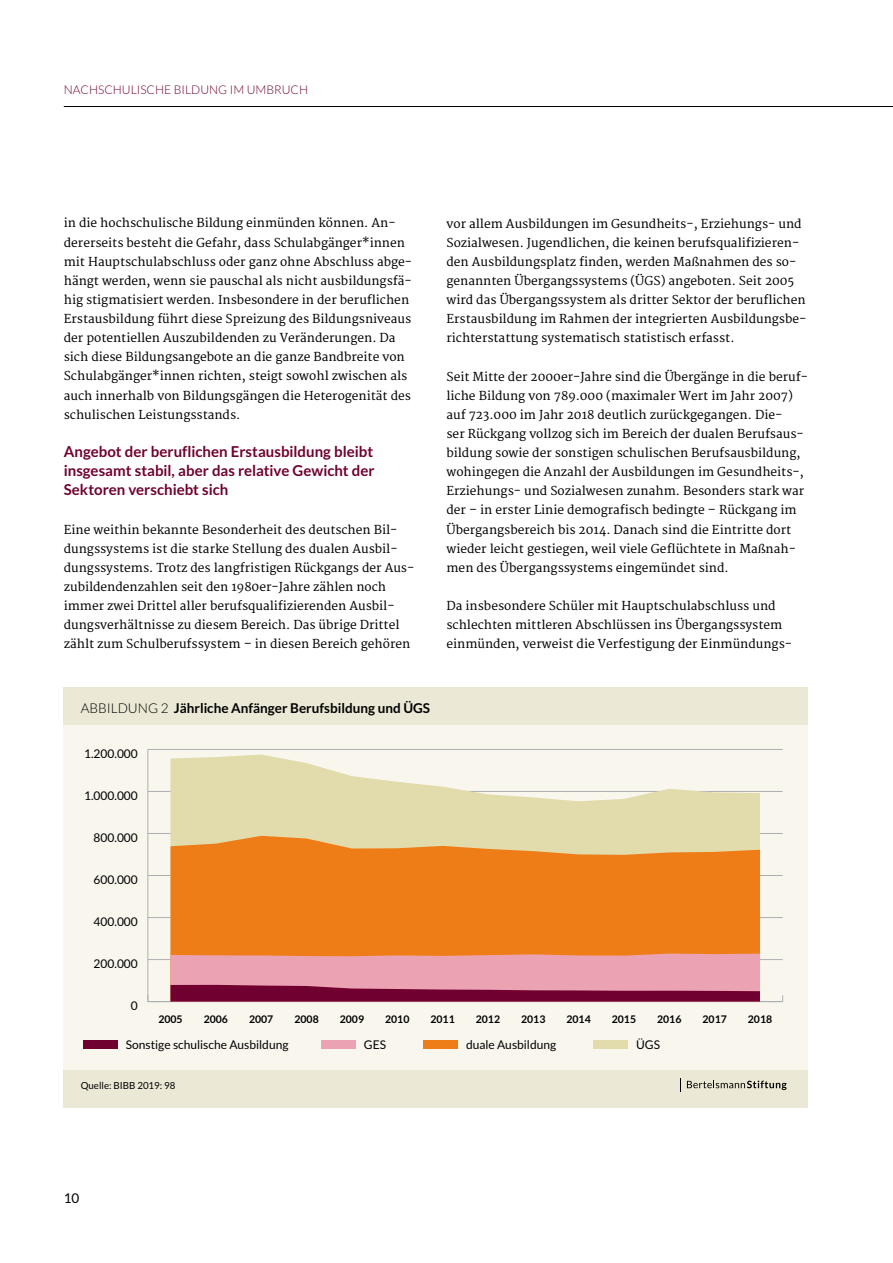
<style>
.page{position:relative;width:893px;height:1263px;background:#fff}
.page>*{position:absolute;margin:0;border:0;box-sizing:border-box;transform-origin:0 0}
.t1{font:700 15px/19.2px "Lato";color:#700030;text-align:justify}
.t2{font:700 13.5px "Lato";color:#000}
.t3{font:13.5px "Lato";color:#000}
.t4{font:12px/19.2px "Merriweather";color:#000}
.t5{font:12px "Lato";color:#000}
.t6{font:300 12px "Lato";color:#700030}
.t7{font:700 10.5px "Lato";color:#000}
.t8{font:9.75px "Lato";color:#000}
.s1{font-weight:300}
</style>
<div class="page">
<hr style="left:64px;top:106px;width:829px;height:1px;background:#000">
<div style="left:64px;top:687px;width:744px;height:421px;background:#ebe9d5"></div>
<div style="left:64px;top:725px;width:744px;height:344px;background:#f9f6ee"></div>
<hr style="left:147px;top:749px;width:1px;height:252px;background:#acafb2">
<hr style="left:148px;top:1001px;width:635px;height:1px;background:#acafb2">
<hr style="left:148px;top:959px;width:635px;height:1px;background:#acafb2">
<hr style="left:148px;top:917px;width:635px;height:1px;background:#acafb2">
<hr style="left:148px;top:875px;width:635px;height:1px;background:#acafb2">
<hr style="left:148px;top:833px;width:635px;height:1px;background:#acafb2">
<hr style="left:148px;top:791px;width:635px;height:1px;background:#acafb2">
<hr style="left:148px;top:749px;width:635px;height:1px;background:#acafb2">
<svg style="left:170px;top:754px;width:590px;height:82px;fill:#e2dbab"></svg>
<svg style="left:170px;top:836px;width:590px;height:117px;background:#ed8626"></svg>
<svg style="left:170px;top:953px;width:590px;height:48px;background:#cb7789"></svg>
<div style="left:594px;top:1041px;width:34px;height:8px;background:#e2dbab"></div>
<div style="left:83px;top:1041px;width:34px;height:8px;background:#700030"></div>
<div style="left:321px;top:1041px;width:34px;height:8px;background:#eba2b2"></div>
<div style="left:423px;top:1041px;width:34px;height:8px;background:#ef7d17"></div>
<svg style="left:680px;top:1078px;width:1px;height:13px"></svg>
<svg style="left:687px;top:1080px;width:100px;height:10px"></svg>
<p class="t6" style="left:64px;top:83px;width:193px">NACHSCHULISCHE BILDUNG IM UMB</p>
<p class="t6" style="left:274px;top:83px;width:35px">RUCH</p>
<p class="t4" style="left:64px;top:214px;width:350px">in die hochschulische Bildung einmünden können. An&shy;dererseits besteht die Gefahr, dass Schulabgänger*innen mit Hauptschulabschluss oder ganz ohne Abschluss abge&shy;hängt werden, wenn sie pauschal als nicht ausbildungsfä&shy;hig stigmatisiert werden. Insbesondere in der beruflichen Erstausbildung führt diese Spreizung des Bildungsniveaus der potentiellen Auszubildenden zu Veränderungen. Da sich diese Bildungsangebote an die ganze Bandbreite von Schulabgänger*innen richten, steigt sowohl zwischen als auch innerhalb von Bildungsgängen die Heterogenität des schulischen Leistungsstands.</p>
<p class="t1" style="left:64px;top:442px;width:312px">Angebot der beruflichen Erstausbildung bleibt insgesamt stabil, aber das relative Gewicht der Sektoren verschiebt sich</p>
<p class="t4" style="left:64px;top:520px;width:352px">Eine weithin bekannte Besonderheit des deutschen Bil&shy;dungssystems ist die starke Stellung des dualen Ausbil&shy;dungssystems. Trotz des langfristigen Rückgangs der Aus&shy;zubildendenzahlen seit den 1980er-Jahre zählen noch immer zwei Drittel aller berufsqualifizierenden Ausbil&shy;dungsverhältnisse zu diesem Bereich. Das übrige Drittel zählt zum Schulberufssystem – in diesen Bereich gehören</p>
<p class="t4" style="left:446px;top:214px;width:361px">vor allem Ausbildungen im Gesundheits-, Erziehungs- und Sozialwesen. Jugendlichen, die keinen berufsqualifizieren&shy;den Ausbildungsplatz finden, werden Maßnahmen des so&shy;genannten Übergangssystems (ÜGS) angeboten. Seit 2005 wird das Übergangssystem als dritter Sektor der beruflichen Erstausbildung im Rahmen der integrierten Ausbildungsbe&shy;richterstattung systematisch statistisch erfasst.</p>
<p class="t4" style="left:446px;top:367px;width:363px">Seit Mitte der 2000er-Jahre sind die Übergänge in die beruf&shy;liche Bildung von 789.000 (maximaler Wert im Jahr 2007) auf 723.000 im Jahr 2018 deutlich zurückgegangen. Die-<br>ser Rückgang vollzog sich im Bereich der dualen Berufsaus&shy;bildung sowie der sonstigen schulischen Berufsausbildung, wohingegen die Anzahl der Ausbildungen im Gesundheits-, Erziehungs- und Sozialwesen zunahm. Besonders stark war der – in erster Linie demografisch bedingte – Rückgang im Übergangsbereich bis 2014. Danach sind die Eintritte dort wieder leicht gestiegen, weil viele Geflüchtete in Maßnah&shy;men des Übergangssystems eingemündet sind.</p>
<p class="t4" style="left:446px;top:597px;width:347px">Da insbesondere Schüler mit Hauptschulabschluss und schlechten mittleren Abschlüssen ins Übergangssystem einmünden, verweist die Verfestigung der Einmündungs-</p>
<p class="t2" style="left:81px;top:700px;width:351px"><span class="s1">ABBILDU NG 2</span> Jährliche Anfänger Berufsbildung und ÜGS</p>
<p class="t5" style="left:84px;top:747px;width:55px">1.200.000</p>
<p class="t5" style="left:84px;top:789px;width:55px">1.000.000</p>
<p class="t5" style="left:94px;top:831px;width:46px">800.000</p>
<p class="t5" style="left:94px;top:873px;width:46px">600.000</p>
<p class="t5" style="left:94px;top:915px;width:46px">400.000</p>
<p class="t5" style="left:94px;top:957px;width:46px">200.000</p>
<p class="t5" style="left:131px;top:999px;width:8px">0</p>
<p class="t7" style="left:158px;top:1013px;width:26px">2005</p>
<p class="t7" style="left:204px;top:1013px;width:26px">2006</p>
<p class="t7" style="left:249px;top:1013px;width:26px">2007</p>
<p class="t7" style="left:294px;top:1013px;width:26px">2008</p>
<p class="t7" style="left:340px;top:1013px;width:26px">2009</p>
<p class="t7" style="left:385px;top:1013px;width:26px">2010</p>
<p class="t7" style="left:430px;top:1013px;width:26px">2011</p>
<p class="t7" style="left:476px;top:1013px;width:26px">2012</p>
<p class="t7" style="left:521px;top:1013px;width:26px">2013</p>
<p class="t7" style="left:566px;top:1013px;width:26px">2014</p>
<p class="t7" style="left:612px;top:1013px;width:26px">2015</p>
<p class="t7" style="left:657px;top:1013px;width:26px">2016</p>
<p class="t7" style="left:702px;top:1013px;width:26px">2017</p>
<p class="t7" style="left:748px;top:1013px;width:26px">2018</p>
<p class="t5" style="left:126px;top:1038px;width:164px">Sonstige schulische Ausbildung</p>
<p class="t5" style="left:364px;top:1038px;width:24px">GES</p>
<p class="t5" style="left:466px;top:1038px;width:92px">duale Ausbildung</p>
<p class="t5" style="left:636px;top:1038px;width:25px">ÜGS</p>
<p class="t8" style="left:81px;top:1080px;width:96px">Quelle: BIBB 2019: 98</p>
<p class="t3" style="left:64px;top:1191px;width:17px">10</p>
</div>
